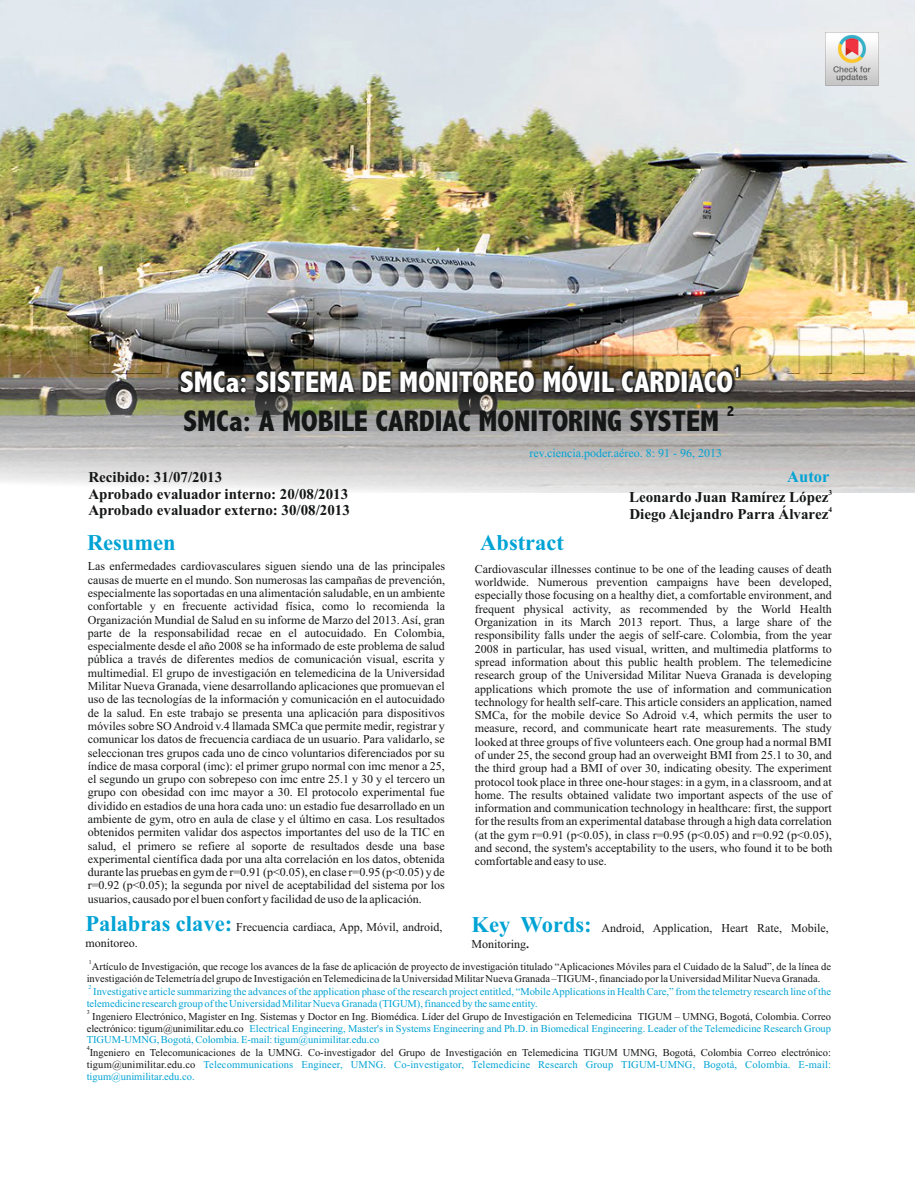
<style>
.page{position:relative;width:918px;height:1188px;background:#fff}
.page>*{position:absolute;margin:0;border:0;box-sizing:border-box;transform-origin:0 0}
.t1{font:800 condensed 30px "Abadi";color:#fff}
.t2{font:800 condensed 30px "Abadi";color:#151616}
.t3{font:700 22.5px "Times New Roman";color:#00a3d4}
.t4{font:700 16.5px "Times New Roman";color:#00a3d4}
.t5{font:700 15px/16.6px "Times New Roman";color:#151616}
.t6{font:800 condensed 15px "Abadi";color:#fff}
.t7{font:800 condensed 15px "Abadi";color:#151616}
.t8{font:12px/13.4px "Times New Roman";color:#151616;text-align:justify}
.t9{font:12px "Times New Roman";color:#00a3d4}
.t10{font:10.5px/11.9px "Times New Roman";color:#151616;text-align:justify}
.t11{font:10.5px/12px "Times New Roman";color:#00a3d4}
.t12{font:700 7.5px "Times New Roman";color:#151616}
.t13{font:6px "Times New Roman";color:#151616}
.t14{font:6px "Times New Roman";color:#00a3d4}
.s1{font-weight:700;font-size:22.5px;color:#00a3d4}
.s2{font-weight:700}
.s3{color:#00a3d4}
</style>
<div class="page">
<img style="left:0;top:0;width:915px;height:493px">
<div style="left:178px;top:363px;width:563px;height:32px;background:#151616;opacity:.98"></div>
<img style="left:825px;top:32px;width:53px;height:54px">
<h1 class="t1" style="left:180px;top:371px;width:555px">SMCa: SISTEMA DE MONITOREO MÓVIL CARDIACO</h1>
<p class="t7" style="left:727px;top:405px;width:9px">2</p>
<p class="t6" style="left:733px;top:366px;width:9px">1</p>
<h1 class="t2" style="left:183px;top:410px;width:537px">SMCa: A MOBILE CARDIAC MONITORING SYSTEM</h1>
<p class="t5" style="left:88px;top:470px;width:263px">Recibido: 31/07/2013<br>Aprobado evaluador interno: 20/08/2013<br>Aprobado evaluador externo: 30/08/2013</p>
<h2 class="t3" style="left:87px;top:535px;width:90px">Resumen</h2>
<p class="t8" style="left:88px;top:561px;width:359px">Las enfermedades cardiovasculares siguen siendo una de las principales causas de muerte en el mundo. Son numerosas las campañas de prevención, especialmente las soportadas en una alimentación saludable, en un ambiente confortable y en frecuente actividad física, como lo recomienda la Organización Mundial de Salud en su informe de Marzo del 2013. Así, gran parte de la responsabilidad recae en el autocuidado. En Colombia, especialmente desde el año 2008 se ha informado de este problema de salud pública a través de diferentes medios de comunicación visual, escrita y multimedial. El grupo de investigación en telemedicina de la Universidad Militar Nueva Granada, viene desarrollando aplicaciones que promuevan el uso de las tecnologías de la información y comunicación en el autocuidado de la salud. En este trabajo se presenta una aplicación para dispositivos móviles sobre SO Android v.4 llamada SMCa que permite medir, registrar y comunicar los datos de frecuencia cardiaca de un usuario. Para validarlo, se seleccionan tres grupos cada uno de cinco voluntarios diferenciados por su índice de masa corporal (imc): el primer grupo normal con imc menor a 25, el segundo un grupo con sobrepeso con imc entre 25.1 y 30 y el tercero un grupo con obesidad con imc mayor a 30. El protocolo experimental fue dividido en estadios de una hora cada uno: un estadio fue desarrollado en un ambiente de gym, otro en aula de clase y el último en casa. Los resultados obtenidos permiten validar dos aspectos importantes del uso de la TIC en salud, el primero se refiere al soporte de resultados desde una base experimental científica dada por una alta correlación en los datos, obtenida durante las pruebas en gym de r=0.91 (p&lt;0.05), en clase r=0.95 (p&lt;0.05) y de r=0.92 (p&lt;0.05); la segunda por nivel de aceptabilidad del sistema por los usuarios, causado por el buen confort y facilidad de uso de la aplicación.</p>
<p class="t9" style="left:530px;top:449px;width:194px">rev.ciencia.poder.aéreo. 8: 91 - 96, 2013</p>
<h3 class="t4" style="left:787px;top:471px;width:44px">Autor</h3>
<h2 class="t3" style="left:480px;top:535px;width:85px">Abstract</h2>
<p class="t12" style="left:828px;top:490px;width:5px">3</p>
<p class="t5" style="left:629px;top:491px;width:201px">Leonardo Juan Ramírez López</p>
<p class="t5" style="left:629px;top:507px;width:200px">Diego Alejandro Parra Álvarez</p>
<p class="t12" style="left:828px;top:506px;width:5px">4</p>
<p class="t8" style="left:475px;top:563px;width:359px">Cardiovascular illnesses continue to be one of the leading causes of death worldwide. Numerous prevention campaigns have been developed, especially those focusing on a healthy diet, a comfortable environment, and frequent physical activity, as recommended by the World Health Organization in its March 2013 report. Thus, a large share of the responsibility falls under the aegis of self-care. Colombia, from the year 2008 in particular, has used visual, written, and multimedia platforms to spread information about this public health problem. The telemedicine research group of the Universidad Militar Nueva Granada is developing applications which promote the use of information and communication technology for health self-care. This article considers an application, named SMCa, for the mobile device So Adroid v.4, which permits the user to measure, record, and communicate heart rate measurements. The study looked at three groups of five volunteers each. One group had a normal BMI of under 25, the second group had an overweight BMI from 25.1 to 30, and the third group had a BMI of over 30, indicating obesity. The experiment protocol took place in three one-hour stages: in a gym, in a classroom, and at home. The results obtained validate two important aspects of the use of information and communication technology in healthcare: first, the support for the results from an experimental database through a high data correlation (at the gym r=0.91 (p&lt;0.05), in class r=0.95 (p&lt;0.05) and r=0.92 (p&lt;0.05), and second, the system's acceptability to the users, who found it to be both comfortable and easy to use.</p>
<p class="t8" style="left:85px;top:921px;width:359px;line-height:15.6px"><span class="s1">Palabras clave:</span> Frecuencia cardiaca, App, Móvil, android, monitoreo.</p>
<p class="t8" style="left:472px;top:922px;width:359px;line-height:15.6px"><span class="s1">Key Words:</span> Android, Application, Heart Rate, Mobile,<br>Monitoring<span class="s2">.</span></p>
<p class="t13" style="left:89px;top:960px;width:4px">1</p>
<p class="t10" style="left:87px;top:961px;width:746px;text-indent:5px">Artículo de Investigación, que recoge los avances de la fase de aplicación de proyecto de investigación titulado “Aplicaciones Móviles para el Cuidado de la Salud”, de la línea de investigación de Telemetría del grupo de Investigación en Telemedicina de la Universidad Militar Nueva Granada –TIGUM-, financiado por la Universidad Militar Nueva Granada.</p>
<p class="t14" style="left:88px;top:985px;width:4px">2</p>
<p class="t11" style="left:87px;top:986px;width:746px;text-indent:6px">Investigative article summarizing the advances of the application phase of the research project entitled, “Mobile Applications in Health Care,” from the telemetry research line of the telemedicine research group of the Universidad Militar Nueva Granada (TIGUM), financed by the same entity.</p>
<p class="t13" style="left:87px;top:1010px;width:4px">3</p>
<p class="t10" style="left:87px;top:1011px;width:746px;text-indent:6px">Ingeniero Electrónico, Magister en Ing. Sistemas y Doctor en Ing. Biomédica. Líder del Grupo de Investigación en Telemedicina TIGUM – UMNG, Bogotá, Colombia. Correo electrónico: tigum@unimilitar.edu.co <span class="s3">Electrical Engineering, Master's in Systems Engineering and Ph.D. in Biomedical Engineering. Leader of the Telemedicine Research Group TIGUM-UMNG, Bogotá, Colombia. E-mail: tigum@unimilitar.edu.co</span></p>
<p class="t13" style="left:87px;top:1046px;width:4px">4</p>
<p class="t10" style="left:87px;top:1048px;width:746px">Ingeniero en Telecomunicaciones de la UMNG. Co-investigador del Grupo de Investigación en Telemedicina TIGUM UMNG, Bogotá, Colombia Correo electrónico: tigum@unimilitar.edu.co <span class="s3">Telecommunications Engineer, UMNG. Co-investigator, Telemedicine Research Group TIGUM-UMNG, Bogotá, Colombia. E-mail: tigum@unimilitar.edu.co.</span></p>
</div>
